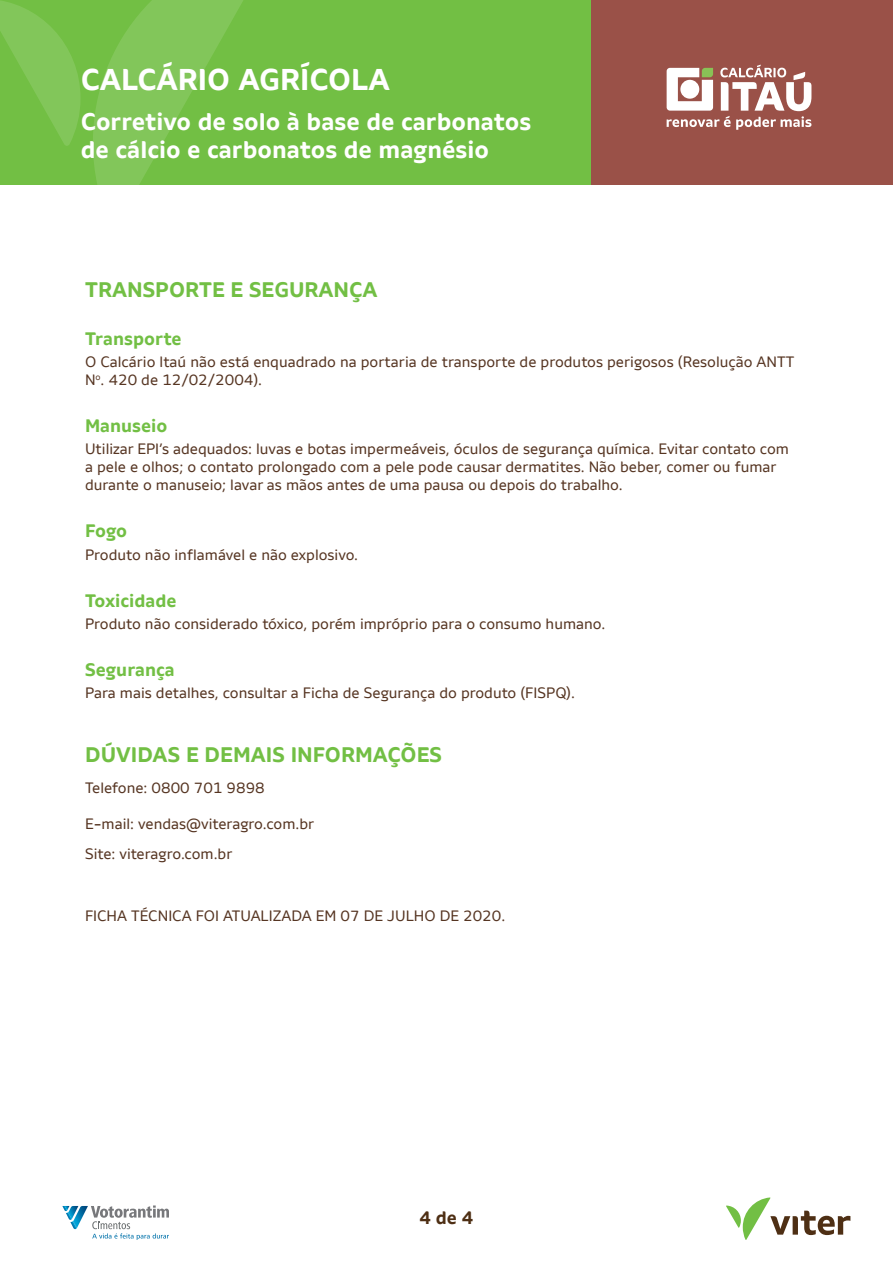
<style>
.page{position:relative;width:893px;height:1263px;background:#fff}
.page>*{position:absolute;margin:0;border:0;box-sizing:border-box;transform-origin:0 0}
.t1{font:700 30px "Votorantim Sans";color:#fff}
.t2{font:700 24px/28.8px "Votorantim Sans";color:#fff}
.t3{font:700 21px "Votorantim Sans";color:#72bf44}
.t4{font:700 18px "Votorantim Sans";color:#72bf44}
.t5{font:700 18px "Votorantim Sans";color:#4e2f14}
.t6{font:15px/18px "Votorantim Sans";color:#563522}
</style>
<div class="page">
<svg style="left:726px;top:1197px;width:124px;height:43px"></svg>
<svg style="left:62px;top:1205px;width:107px;height:35px"></svg>
<div style="left:591px;top:0;width:302px;height:185px;background:#9a5148"></div>
<div style="left:0;top:0;width:591px;height:185px;background:#72bf44"></div>
<svg style="left:667px;top:65px;width:144px;height:65px"></svg>
<svg style="left:0;top:0;width:81px;height:146px"></svg>
<svg style="left:93px;top:0;width:150px;height:185px"></svg>
<h1 class="t1" style="left:81px;top:61px;width:311px">CALCÁRIO AGRÍCOLA</h1>
<h2 class="t2" style="left:81px;top:107px;width:452px">Corretivo de solo à base de carbonatos de cálcio e carbonatos de magnésio</h2>
<h3 class="t3" style="left:85px;top:278px;width:294px">TRANSPORTE E SEGURANÇA</h3>
<p class="t4" style="left:85px;top:328px;width:98px">Transporte</p>
<p class="t6" style="left:85px;top:353px;width:711px">O Calcário ltaú não está enquadrado na portaria de transporte de produtos perigosos (Resolução ANTT<br>N<sup>o</sup>. 420 de 12/02/2004).</p>
<p class="t4" style="left:85px;top:415px;width:84px">Manuseio</p>
<p class="t6" style="left:85px;top:440px;width:705px">Utilizar EPI’s adequados: luvas e botas impermeáveis, óculos de segurança química. Evitar contato com a pele e olhos; o contato prolongado com a pele pode causar dermatites. Não beber, comer ou fumar durante o manuseio; lavar as mãos antes de uma pausa ou depois do trabalho.</p>
<p class="t4" style="left:85px;top:520px;width:44px">Fogo</p>
<p class="t6" style="left:85px;top:545px;width:275px">Produto não inflamável e não explosivo.</p>
<p class="t4" style="left:85px;top:590px;width:93px">Toxicidade</p>
<p class="t6" style="left:85px;top:615px;width:522px">Produto não considerado tóxico, porém impróprio para o consumo humano.</p>
<p class="t4" style="left:85px;top:659px;width:91px">Segurança</p>
<p class="t6" style="left:85px;top:684px;width:491px">Para mais detalhes, consultar a Ficha de Segurança do produto (FISPQ).</p>
<h3 class="t3" style="left:85px;top:742px;width:359px">DÚVIDAS E DEMAIS INFORMAÇÕES</h3>
<p class="t6" style="left:85px;top:778px;width:181px">Telefone: 0800 701 9898</p>
<p class="t6" style="left:85px;top:808px;width:231px;line-height:30.8px">E-mail: vendas@viteragro.com.br<br>Site: viteragro.com.br</p>
<p class="t6" style="left:85px;top:907px;width:422px">FICHA TÉCNICA FOI ATUALIZADA EM 07 DE JULHO DE 2020.</p>
<p class="t5" style="left:420px;top:1206px;width:55px">4 de 4</p>
</div>
